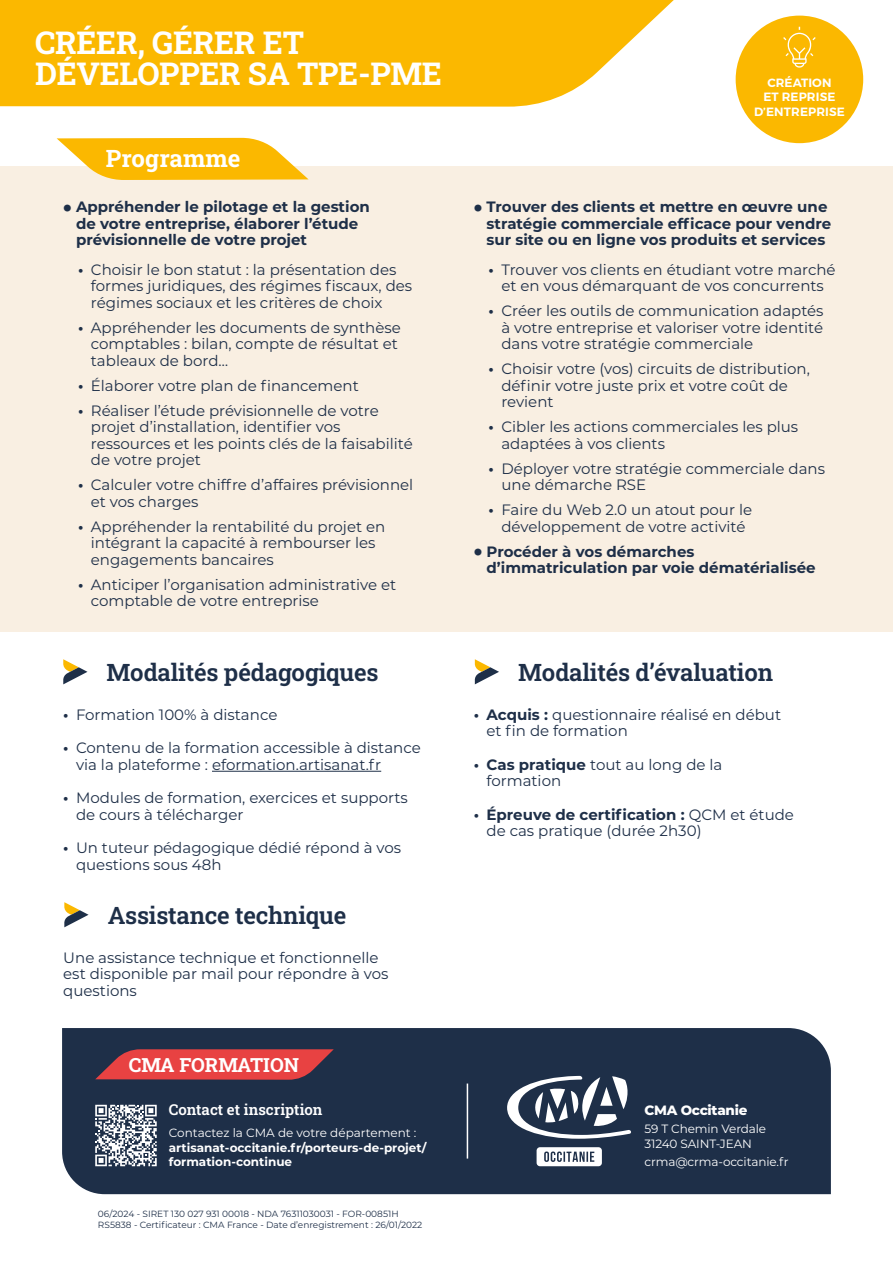
<style>
.page{position:relative;width:893px;height:1263px;background:#fff}
.page>*{position:absolute;margin:0;border:0;box-sizing:border-box;transform-origin:0 0}
.t1{font:31.5px/31.5px "Roboto Slab";letter-spacing:-.01em;color:#fff}
.t2{font:24px "Roboto Slab";letter-spacing:-.01em;color:#1e2f48}
.t3{font:24px "Roboto Slab";color:#fff}
.t4{font:19.5px "Roboto Slab";color:#fff}
.t5{font:15px/16.5px "Montserrat";color:#1e2f48}
.t6{font:700 15px/16.5px "Montserrat";color:#1e2f48}
.t7{font:15px "Roboto Slab";color:#fff}
.t8{font:800 13.5px "Montserrat";letter-spacing:-.02em;color:#fff}
.t9{font:12px/15px "Montserrat";letter-spacing:-.01em;color:#fff}
.t10{font:700 12px/14.4px "Montserrat";color:#fff}
.t11{font:600 12px/14.4px "Montserrat";letter-spacing:.01em;color:#fff;text-align:center}
.t12{font:9px/10.8px "Montserrat";color:#1e2f48}
.s1{font-weight:900;font-size:21px}
.s2{font-weight:700}
</style>
<div class="page">
<div style="left:62px;top:1028px;width:769px;height:166px;background:#1e2f48"></div>
<svg style="left:0;top:0;width:674px;height:107px;background:#fbbe17"></svg>
<hr style="left:467px;top:1083px;width:1px;height:75px;background:#fff">
<svg style="left:537px;top:1147px;width:65px;height:19px"></svg>
<svg style="left:507px;top:1076px;width:124px;height:63px"></svg>
<svg style="left:95px;top:1105px;width:62px;height:61px"></svg>
<svg style="left:95px;top:1049px;width:239px;height:31px;background:#c73e42"></svg>
<div style="left:736px;top:16px;width:127px;height:127px;background:#fbb800;border-radius:50%"></div>
<svg style="left:783px;top:27px;width:33px;height:41px"></svg>
<div style="left:0;top:166px;width:893px;height:465px;background:#f9efe2"></div>
<svg style="left:57px;top:138px;width:252px;height:42px"></svg>
<svg style="left:63px;top:659px;width:24px;height:25px"></svg>
<hr style="left:212px;top:771px;width:169px;height:1px;background:#1e2f48">
<svg style="left:475px;top:659px;width:24px;height:25px"></svg>
<svg style="left:64px;top:902px;width:25px;height:25px"></svg>
<h1 class="t1" style="left:35px;top:26px;width:408px">CRÉER, GÉRER ET<br>DÉVELOPPER SA TPE-PME</h1>
<h2 class="t3" style="left:106px;top:141px;width:136px">Programme</h2>
<p class="t6" style="left:76px;top:198px;width:295px;text-indent:-13px"><span class="s1">•</span> Appréhender le pilotage et la gestion de votre entreprise, élaborer l’étude prévisionnelle de votre projet</p>
<p class="t5" style="left:91px;top:261px;width:323px;text-indent:-13px"><span class="s2">•</span> Choisir le bon statut : la présentation des formes juridiques, des régimes fiscaux, des régimes sociaux et les critères de choix</p>
<p class="t5" style="left:91px;top:319px;width:311px;text-indent:-13px"><span class="s2">•</span> Appréhender les documents de synthèse comptables : bilan, compte de résultat et tableaux de bord…</p>
<p class="t5" style="left:78px;top:377px;width:282px"><span class="s2">•</span> Élaborer votre plan de financement</p>
<p class="t5" style="left:91px;top:402px;width:323px;text-indent:-13px"><span class="s2">•</span> Réaliser l’étude prévisionnelle de votre projet d’installation, identifier vos ressources et les points clés de la faisabilité de votre projet</p>
<p class="t5" style="left:91px;top:476px;width:324px;text-indent:-13px"><span class="s2">•</span> Calculer votre chiffre d’affaires prévisionnel et vos charges</p>
<p class="t5" style="left:91px;top:518px;width:296px;text-indent:-13px"><span class="s2">•</span> Appréhender la rentabilité du projet en intégrant la capacité à rembourser les engagements bancaires</p>
<p class="t5" style="left:91px;top:576px;width:307px;text-indent:-13px"><span class="s2">•</span> Anticiper l’organisation administrative et comptable de votre entreprise</p>
<h2 class="t2" style="left:107px;top:655px;width:274px">Modalités pédagogiques</h2>
<p class="t5" style="left:63px;top:706px;width:216px"><span class="s2">•</span> Formation 100% à distance</p>
<p class="t5" style="left:76px;top:739px;width:346px;text-indent:-13px"><span class="s2">•</span> Contenu de la formation accessible à distance via la plateforme : eformation.artisanat.fr</p>
<p class="t5" style="left:76px;top:789px;width:333px;text-indent:-13px"><span class="s2">•</span> Modules de formation, exercices et supports de cours à télécharger</p>
<p class="t5" style="left:76px;top:839px;width:327px;text-indent:-13px"><span class="s2">•</span> Un tuteur pédagogique dédié répond à vos questions sous 48h</p>
<h2 class="t2" style="left:108px;top:898px;width:240px">Assistance technique</h2>
<p class="t5" style="left:63px;top:948px;width:327px">Une assistance technique et fonctionnelle est disponible par mail pour répondre à vos questions</p>
<h3 class="t4" style="left:129px;top:1051px;width:172px">CMA FORMATION</h3>
<p class="t7" style="left:169px;top:1099px;width:155px">Contact et inscription</p>
<p class="t9" style="left:169px;top:1125px;width:249px">Contactez la CMA de votre département :</p>
<p class="t10" style="left:169px;top:1140px;width:259px">artisanat-occitanie.fr/porteurs-de-projet/ formation-continue</p>
<p class="t12" style="left:98px;top:1208px;width:326px">06/2024 - SIRET 130 027 931 00018 - NDA 76311030031 - FOR-00851H<br>RS5838 - Certificateur : CMA France - Date d’enregistrement : 26/01/2022</p>
<p class="t11" style="left:754px;top:75px;width:92px">CRÉATION<br>ET REPRISE<br>D’ENTREPRISE</p>
<p class="t6" style="left:486px;top:198px;width:346px;text-indent:-13px"><span class="s1">•</span> Trouver des clients et mettre en œuvre une stratégie commerciale efficace pour vendre sur site ou en ligne vos produits et services</p>
<p class="t5" style="left:489px;top:261px;width:348px;text-align:center"><span class="s2">•</span> Trouver vos clients en étudiant votre marché et en vous démarquant de vos concurrents</p>
<p class="t5" style="left:501px;top:302px;width:324px;text-align:justify;text-indent:-13px"><span class="s2">•</span> Créer les outils de communication adaptés à votre entreprise et valoriser votre identité dans votre stratégie commerciale</p>
<p class="t5" style="left:501px;top:360px;width:310px;text-indent:-13px"><span class="s2">•</span> Choisir votre (vos) circuits de distribution, définir votre juste prix et votre coût de revient</p>
<p class="t5" style="left:501px;top:418px;width:298px;text-indent:-13px"><span class="s2">•</span> Cibler les actions commerciales les plus adaptées à vos clients</p>
<p class="t5" style="left:501px;top:460px;width:325px;text-indent:-13px"><span class="s2">•</span> Déployer votre stratégie commerciale dans une démarche RSE</p>
<p class="t5" style="left:489px;top:501px;width:265px;text-align:center"><span class="s2">•</span> Faire du Web 2.0 un atout pour le développement de votre activité</p>
<p class="t6" style="left:486px;top:542px;width:331px;text-indent:-13px"><span class="s1">•</span> Procéder à vos démarches d’immatriculation par voie dématérialisée</p>
<h2 class="t2" style="left:518px;top:655px;width:256px">Modalités d’évaluation</h2>
<p class="t5" style="left:486px;top:706px;width:296px;text-indent:-13px"><span class="s2">• Acquis :</span> questionnaire réalisé en début et fin de formation</p>
<p class="t5" style="left:486px;top:756px;width:237px;text-indent:-13px"><span class="s2">• Cas pratique</span> tout au long de la formation</p>
<p class="t5" style="left:486px;top:806px;width:309px;text-indent:-13px"><span class="s2">• Épreuve de certification :</span> QCM et étude de cas pratique (durée 2h30)</p>
<p class="t8" style="left:644px;top:1100px;width:104px">CMA Occitanie</p>
<p class="t9" style="left:644px;top:1121px;width:123px">59 T Chemin Verdale<br>31240 SAINT-JEAN</p>
<p class="t9" style="left:644px;top:1154px;width:146px">crma@crma-occitanie.fr</p>
</div>
